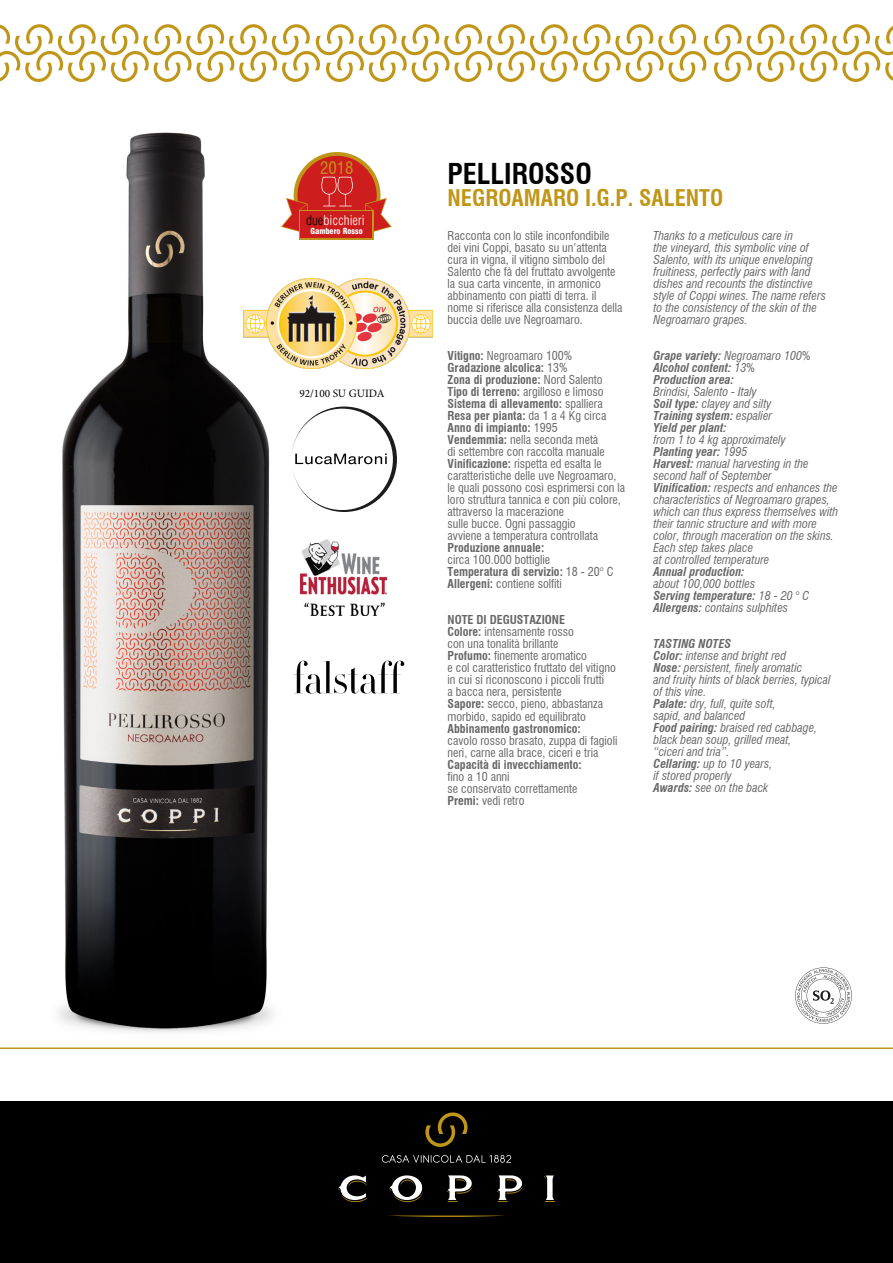
<style>
.page{position:relative;width:893px;height:1263px;background:#fff}
.page>*{position:absolute;margin:0;border:0;box-sizing:border-box;transform-origin:0 0}
.t1{font:700 condensed 28.2px "Swiss 721 BT";color:#000}
.t2{font:700 condensed 22.5px "Swiss 721 BT";color:#c09618}
.t3{font:condensed 16.65px "Swiss 721 BT";color:#c09618}
.t4{font:300 condensed 13.35px "Swiss 721 BT";color:#fff}
.t5{font:condensed 12px/12px "Swiss 721 BT";color:#000}
.t6{font:italic condensed 12px/12px "Swiss 721 BT";color:#000}
.t7{font:italic 700 condensed 12px/12px "Swiss 721 BT";color:#000}
.t8{font:700 condensed 12px "Swiss 721 BT";color:#000}
.t9{font:11.25px "Minion Pro";color:#000}
.t10{font:900 condensed 8.25px "Swiss 721 BT";color:#fff}
.s1{color:#000}
.s2{font-weight:700}
.s3{font-weight:400}
</style>
<div class="page">
<img style="left:58px;top:132px;width:215px;height:900px">
<div style="left:0;top:1101px;width:893px;height:162px;background:#000"></div>
<svg style="left:389px;top:1175px;width:34px;height:27px"></svg>
<svg style="left:447px;top:1175px;width:26px;height:27px"></svg>
<svg style="left:497px;top:1175px;width:26px;height:27px"></svg>
<svg style="left:338px;top:1175px;width:29px;height:27px"></svg>
<svg style="left:544px;top:1175px;width:11px;height:27px"></svg>
<svg style="left:388px;top:1215px;width:117px;height:2px"></svg>
<svg style="left:425px;top:1112px;width:43px;height:35px"></svg>
<svg style="left:382px;top:1155px;width:129px;height:8px"></svg>
<svg style="left:0;top:24px;width:893px;height:58px"></svg>
<hr style="left:0;top:1047px;width:893px;height:2px;background:#c09618">
<svg style="left:294px;top:152px;width:87px;height:87px"></svg>
<div style="left:297px;top:156px;width:80px;height:79px;background:#ce1d1d;border-radius:50%"></div>
<svg style="left:281px;top:198px;width:27px;height:34px"></svg>
<svg style="left:365px;top:198px;width:27px;height:34px"></svg>
<div style="left:299px;top:210px;width:75px;height:29px;background:#c09618"></div>
<div style="left:300px;top:211px;width:72px;height:27px;background:#ce1d1d"></div>
<svg style="left:321px;top:177px;width:32px;height:29px"></svg>
<img style="left:243px;top:278px;width:189px;height:90px">
<svg style="left:292px;top:406px;width:105px;height:106px"></svg>
<img style="left:301px;top:539px;width:86px;height:77px">
<svg style="left:293px;top:661px;width:111px;height:32px"></svg>
<svg style="left:795px;top:967px;width:57px;height:57px"></svg>
<h3 class="t3" style="left:320px;top:158px;width:35px">2018</h3>
<p class="t4" style="left:306px;top:212px;width:60px"><span class="s1">due</span>bicchieri</p>
<p class="t10" style="left:310px;top:226px;width:54px">Gambero Rosso</p>
<p class="t9" style="left:299px;top:386px;width:87px">92/100 SU GUIDA</p>
<h1 class="t1" style="left:448px;top:157px;width:146px">PELLIROSSO</h1>
<h2 class="t2" style="left:448px;top:185px;width:277px">NEGROAMARO I.G.P. SALENTO</h2>
<p class="t5" style="left:448px;top:230px;width:176px">Racconta con lo stile inconfondibile dei vini Coppi, basato su un’attenta cura in vigna, il vitigno simbolo del Salento che fà del fruttato avvolgente la sua carta vincente, in armonico abbinamento con piatti di terra. il nome si riferisce alla consistenza della buccia delle uve Negroamaro.</p>
<p class="t5" style="left:448px;top:350px;width:179px"><span class="s2">Vitigno:</span> Negroamaro 100%<br><span class="s2">Gradazione alcolica:</span> 13%<br><span class="s2">Zona di produzione:</span> Nord Salento<br><span class="s2">Tipo di terreno:</span> argilloso e limoso<br><span class="s2">Sistema di allevamento:</span> spalliera<br><span class="s2">Resa per pianta:</span> da 1 a 4 Kg circa<br><span class="s2">Anno di impianto:</span> 1995<br><span class="s2">Vendemmia:</span> nella seconda metà<br>di settembre con raccolta manuale<br><span class="s2">Vinificazione:</span> rispetta ed esalta le caratteristiche delle uve Negroamaro, le quali possono così esprimersi con la loro struttura tannica e con più colore, attraverso la macerazione<br>sulle bucce. Ogni passaggio<br>avviene a temperatura controllata</p>
<p class="t8" style="left:448px;top:540px;width:98px">Produzione annuale:</p>
<p class="t5" style="left:448px;top:554px;width:167px">circa 100.000 bottiglie<br><span class="s2">Temperatura di servizio:</span> 18 - 20° C<br><span class="s2">Allergeni:</span> contiene solfiti</p>
<p class="t5" style="left:448px;top:614px;width:170px"><span class="s2">NOTE DI DEGUSTAZIONE<br>Colore:</span> intensamente rosso<br>con una tonalità brillante<br><span class="s2">Profumo:</span> finemente aromatico<br>e col caratteristico fruttato del vitigno in cui si riconoscono i piccoli frutti<br>a bacca nera, persistente<br><span class="s2">Sapore:</span> secco, pieno, abbastanza morbido, sapido ed equilibrato</p>
<p class="t8" style="left:448px;top:721px;width:135px">Abbinamento gastronomico:</p>
<p class="t5" style="left:448px;top:734px;width:171px">cavolo rosso brasato, zuppa di fagioli neri, carne alla brace, ciceri e tria</p>
<p class="t8" style="left:448px;top:757px;width:136px">Capacità di invecchiamento:</p>
<p class="t5" style="left:448px;top:770px;width:131px">fino a 10 anni<br>se conservato correttamente<br><span class="s2">Premi:</span> vedi retro</p>
<p class="t6" style="left:653px;top:230px;width:174px">Thanks to a meticulous care in<br>the vineyard, this symbolic vine of Salento, with its unique enveloping fruitiness, perfectly pairs with land dishes and recounts the distinctive style of Coppi wines. The name refers to the consistency of the skin of the Negroamaro grapes.</p>
<p class="t7" style="left:653px;top:350px;width:159px">Grape variety: <span class="s3">Negroamaro 100%<br></span>Alcohol content: <span class="s3">13%<br></span>Production area:</p>
<p class="t6" style="left:653px;top:386px;width:120px">Brindisi, Salento - Italy<br><span class="s2">Soil type:</span> clayey and silty<br><span class="s2">Training system:</span> espalier<br><span class="s2">Yield per plant:</span></p>
<p class="t6" style="left:653px;top:434px;width:186px">from 1 to 4 kg approximately<br><span class="s2">Planting year:</span> 1995<br><span class="s2">Harvest:</span> manual harvesting in the second half of September<br><span class="s2">Vinification:</span> respects and enhances the characteristics of Negroamaro grapes, which can thus express themselves with their tannic structure and with more color, through maceration on the skins.<br>Each step takes place<br>at controlled temperature</p>
<p class="t7" style="left:653px;top:566px;width:93px">Annual production:</p>
<p class="t6" style="left:653px;top:578px;width:157px">about 100,000 bottles<br><span class="s2">Serving temperature:</span> 18 - 20 ° C<br><span class="s2">Allergens:</span> contains sulphites</p>
<p class="t6" style="left:653px;top:638px;width:179px"><span class="s2">TASTING NOTES<br>Color:</span> intense and bright red<br><span class="s2">Nose:</span> persistent, finely aromatic<br>and fruity hints of black berries, typical of this vine.<br><span class="s2">Palate:</span> dry, full, quite soft,<br>sapid, and balanced<br><span class="s2">Food pairing:</span> braised red cabbage, black bean soup, grilled meat,<br>“ciceri and tria”.<br><span class="s2">Cellaring:</span> up to 10 years,<br>if stored properly<br><span class="s2">Awards:</span> see on the back</p>
</div>
